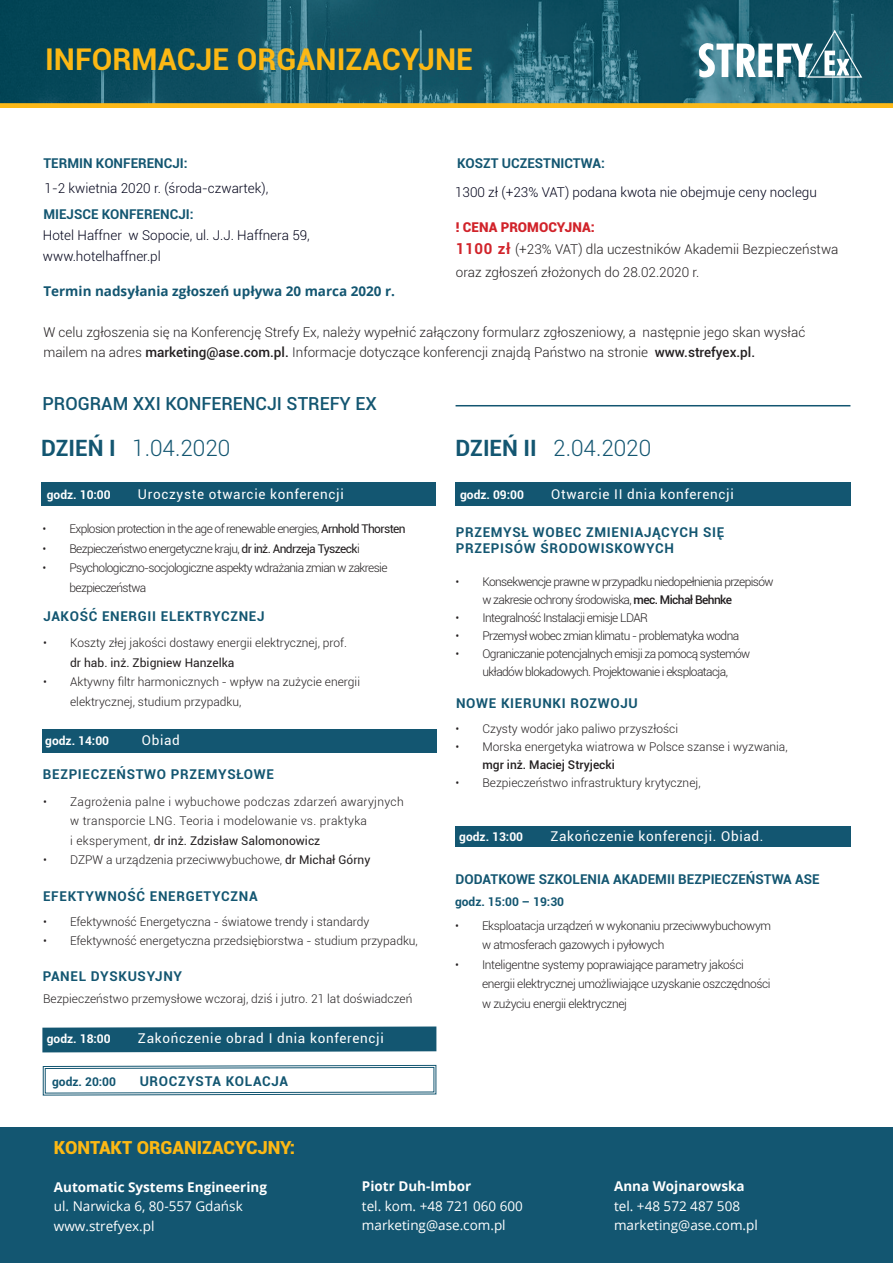
<style>
.page{position:relative;width:893px;height:1263px;background:#fff}
.page>*{position:absolute;margin:0;border:0;box-sizing:border-box;transform-origin:0 0}
.t1{font:700 30px "Roboto";color:#fcb814}
.t2{font:300 22.5px "Roboto";color:#135671}
.t3{font:500 18px "Roboto";color:#135671}
.t4{font:900 18px "Roboto";color:#fcb814}
.t5{font:300 13.5px/22.5px "Roboto";color:#231f20}
.t6{font:700 13.5px "Roboto";letter-spacing:.05em;color:#135671}
.t7{font:300 13.5px "Roboto";color:#000219}
.t8{font:13.5px "Roboto";letter-spacing:.05em;color:#fff}
.t9{font:13.5px "Open Sans";color:#fff}
.t10{font:700 13.5px "Roboto";color:#135671}
.t11{font:700 13.5px "Open Sans";color:#fff}
.t12{font:700 13.5px "Open Sans";color:#135671}
.t13{font:900 13.5px "Roboto";color:#d1232a}
.t14{font:300 12px/19.5px "Roboto";color:#231f20}
.t15{font:300 12px/18px "Roboto";letter-spacing:-.05em;color:#231f20}
.t16{font:300 12px/19.5px "Roboto";letter-spacing:-.03em;color:#231f20}
.t17{font:300 12px/19.5px "Roboto";letter-spacing:.025em;color:#231f20}
.t18{font:700 12px "Roboto";color:#fff}
.t19{font:700 12px "Roboto";color:#135671}
.s1{font-weight:700;font-size:15px;color:#d1232a}
.s2{font-weight:500}
.s3{font-weight:700}
.s4{font-weight:400}
</style>
<div class="page">
<div style="left:0;top:1127px;width:893px;height:136px;background:#135671"></div>
<img style="left:0;top:0;width:893px;height:108px">
<svg style="left:699px;top:30px;width:163px;height:48px"></svg>
<hr style="left:456px;top:405px;width:394px;height:1px;background:#135671">
<div style="left:43px;top:730px;width:394px;height:23px;background:#135671"></div>
<div style="left:42px;top:483px;width:394px;height:23px;background:#135671"></div>
<svg style="left:42px;top:1026px;width:394px;height:26px;background:#1f5e78"></svg>
<svg style="left:42px;top:1064px;width:395px;height:32px"></svg>
<div style="left:455px;top:483px;width:395px;height:23px;background:#135671"></div>
<div style="left:455px;top:826px;width:395px;height:20px;background:#135671"></div>
<p class="t1" style="left:45px;top:38px;width:429px">INFORMACJE ORGANIZACYJNE</p>
<p class="t10" style="left:44px;top:154px;width:146px">TERMIN KONFERENCJI:</p>
<p class="t10" style="left:457px;top:154px;width:149px">KOSZT UCZESTNICTWA:</p>
<p class="t7" style="left:45px;top:179px;width:225px">1-2 kwietnia 2020 r. (środa-czwartek),</p>
<p class="t7" style="left:455px;top:183px;width:363px">1300 zł (+23% VAT) podana kwota nie obejmuje ceny noclegu</p>
<p class="t13" style="left:456px;top:217px;width:140px">! CENA PROMOCYJNA:</p>
<p class="t5" style="left:456px;top:238px;width:384px"><span class="s1">1100 zł</span> (+23% VAT) dla uczestników Akademii Bezpieczeństwa oraz zgłoszeń złożonych do 28.02.2020 r.</p>
<p class="t12" style="left:43px;top:282px;width:353px">Termin nadsyłania zgłoszeń upływa 20 marca 2020 r.</p>
<p class="t10" style="left:43px;top:205px;width:152px">MIEJSCE KONFERENCJI:</p>
<p class="t7" style="left:43px;top:226px;width:268px">Hotel Haffner w Sopocie, ul. J.J. Haffnera 59,</p>
<p class="t7" style="left:43px;top:247px;width:119px">www.hotelhaffner.pl</p>
<p class="t5" style="left:43px;top:322px;width:763px;line-height:19.5px">W celu zgłoszenia się na Konferencję Strefy Ex, należy wypełnić załączony formularz zgłoszeniowy, a następnie jego skan wysłać mailem na adres <span class="s2">marketing@ase.com.pl.</span> Informacje dotyczące konferencji znajdą Państwo na stronie <span class="s2">www.strefyex.pl.</span></p>
<p class="t3" style="left:42px;top:391px;width:336px">PROGRAM XXI KONFERENCJI STREFY EX</p>
<p class="t2" style="left:41px;top:433px;width:191px"><span class="s3">DZIEŃ I</span> 1.04.2020</p>
<p class="t18" style="left:47px;top:486px;width:65px">godz. 10:00</p>
<p class="t8" style="left:138px;top:485px;width:207px">Uroczyste otwarcie konferencji</p>
<p class="t15" style="left:42px;top:519px;width:365px">• Explosion protection in the age of renewable energies, <span class="s4">Arnhold Thorsten</span></p>
<p class="t15" style="left:42px;top:539px;width:319px">• Bezpieczeństwo energetyczne kraju, <span class="s4">dr inż. Andrzeja Tyszeck</span>i</p>
<p class="t15" style="left:69px;top:558px;width:320px;line-height:19.5px;text-indent:-27px">• Psychologiczno-socjologiczne aspekty wdrażania zmian w zakresie bezpieczeństwa</p>
<p class="t6" style="left:43px;top:607px;width:223px">JAKOŚĆ ENERGII ELEKTRYCZNEJ</p>
<p class="t14" style="left:70px;top:633px;width:278px;text-indent:-27px">• Koszty złej jakości dostawy energii elektrycznej, prof. <span class="s4">dr hab. inż. Zbigniew Hanzelka</span></p>
<p class="t14" style="left:70px;top:672px;width:291px;text-indent:-27px">• Aktywny filtr harmonicznych - wpływ na zużycie energii elektrycznej, studium przypadku,</p>
<p class="t18" style="left:45px;top:733px;width:65px">godz. 14:00</p>
<p class="t8" style="left:142px;top:731px;width:40px">Obiad</p>
<p class="t6" style="left:43px;top:765px;width:233px">BEZPIECZEŃSTWO PRZEMYSŁOWE</p>
<p class="t17" style="left:70px;top:791px;width:335px;text-indent:-27px">• Zagrożenia palne i wybuchowe podczas zdarzeń awaryjnych w transporcie LNG. Teoria i modelowanie vs. praktyka<br>i eksperyment, <span class="s4">dr inż. Zdzisław Salomonowicz</span></p>
<p class="t14" style="left:43px;top:850px;width:329px">• DZPW a urządzenia przeciwwybuchowe, <span class="s4">dr Michał Górny</span></p>
<p class="t6" style="left:43px;top:886px;width:216px">EFEKTYWNOŚĆ ENERGETYCZNA</p>
<p class="t14" style="left:43px;top:911px;width:328px">• Efektywność Energetyczna - światowe trendy i standardy</p>
<p class="t14" style="left:43px;top:931px;width:376px">• Efektywność energetyczna przedsiębiorstwa - studium przypadku,</p>
<p class="t6" style="left:43px;top:967px;width:141px">PANEL DYSKUSYJNY</p>
<p class="t14" style="left:43px;top:989px;width:371px">Bezpieczeństwo przemysłowe wczoraj, dziś i jutro. 21 lat doświadczeń</p>
<p class="t18" style="left:47px;top:1030px;width:65px">godz. 18:00</p>
<p class="t8" style="left:138px;top:1029px;width:247px">Zakończenie obrad I dnia konferencji</p>
<p class="t19" style="left:52px;top:1073px;width:65px">godz. 20:00</p>
<p class="t6" style="left:140px;top:1072px;width:150px">UROCZYSTA KOLACJA</p>
<p class="t2" style="left:456px;top:433px;width:197px"><span class="s3">DZIEŃ II</span> 2.04.2020</p>
<p class="t18" style="left:460px;top:486px;width:65px">godz. 09:00</p>
<p class="t8" style="left:551px;top:485px;width:184px">Otwarcie II dnia konferencji</p>
<p class="t6" style="left:456px;top:522px;width:270px">PRZEMYSŁ WOBEC ZMIENIAJĄCYCH SIĘ</p>
<p class="t6" style="left:456px;top:539px;width:220px">PRZEPISÓW ŚRODOWISKOWYCH</p>
<p class="t15" style="left:482px;top:572px;width:293px;text-indent:-27px">• Konsekwencje prawne w przypadku niedopełnienia przepisów w zakresie ochrony środowiska, <span class="s2">mec. Michał Behnke</span></p>
<p class="t15" style="left:455px;top:608px;width:194px">• Integralność Instalacji emisje LDAR</p>
<p class="t15" style="left:455px;top:626px;width:285px">• Przemysł wobec zmian klimatu - problematyka wodna</p>
<p class="t15" style="left:455px;top:644px;width:296px;text-align:center">• Ograniczanie potencjalnych emisji za pomocą systemów układów blokadowych. Projektowanie i eksploatacja,</p>
<p class="t6" style="left:456px;top:694px;width:183px">NOWE KIERUNKI ROZWOJU</p>
<p class="t14" style="left:455px;top:719px;width:224px">• Czysty wodór jako paliwo przyszłości</p>
<p class="t14" style="left:482px;top:738px;width:307px;line-height:18px;text-indent:-27px">• Morska energetyka wiatrowa w Polsce szanse i wyzwania, <span class="s2">mgr inż. Maciej Stryjecki</span></p>
<p class="t14" style="left:455px;top:773px;width:247px">• Bezpieczeństwo infrastruktury krytycznej,</p>
<p class="t18" style="left:459px;top:828px;width:65px">godz. 13:00</p>
<p class="t8" style="left:550px;top:827px;width:215px">Zakończenie konferencji. Obiad.</p>
<p class="t10" style="left:456px;top:869px;width:366px">DODATKOWE SZKOLENIA AKADEMII BEZPIECZEŃSTWA ASE</p>
<p class="t16" style="left:482px;top:915px;width:291px;text-indent:-27px">• Eksploatacja urządzeń w wykonaniu przeciwwybuchowym w atmosferach gazowych i pyłowych</p>
<p class="t16" style="left:482px;top:954px;width:290px;text-indent:-27px">• Inteligentne systemy poprawiające parametry jakości energii elektrycznej umożliwiające uzyskanie oszczędności w zużyciu energii elektrycznej</p>
<p class="t19" style="left:455px;top:893px;width:111px">godz. 15:00 – 19:30</p>
<p class="t4" style="left:54px;top:1135px;width:243px">KONTAKT ORGANIZACYCJNY:</p>
<p class="t11" style="left:54px;top:1177px;width:215px">Automatic Systems Engineering</p>
<p class="t9" style="left:54px;top:1197px;width:190px">ul. Narwicka 6, 80-557 Gdańsk</p>
<p class="t9" style="left:54px;top:1217px;width:102px">www.strefyex.pl</p>
<p class="t11" style="left:362px;top:1177px;width:111px">Piotr Duh-Imbor</p>
<p class="t9" style="left:362px;top:1196px;width:162px">tel. kom. +48 721 060 600</p>
<p class="t9" style="left:362px;top:1216px;width:145px">marketing@ase.com.pl</p>
<p class="t11" style="left:614px;top:1177px;width:132px">Anna Wojnarowska</p>
<p class="t9" style="left:614px;top:1196px;width:128px">tel. +48 572 487 508</p>
<p class="t9" style="left:614px;top:1216px;width:145px">marketing@ase.com.pl</p>
</div>
